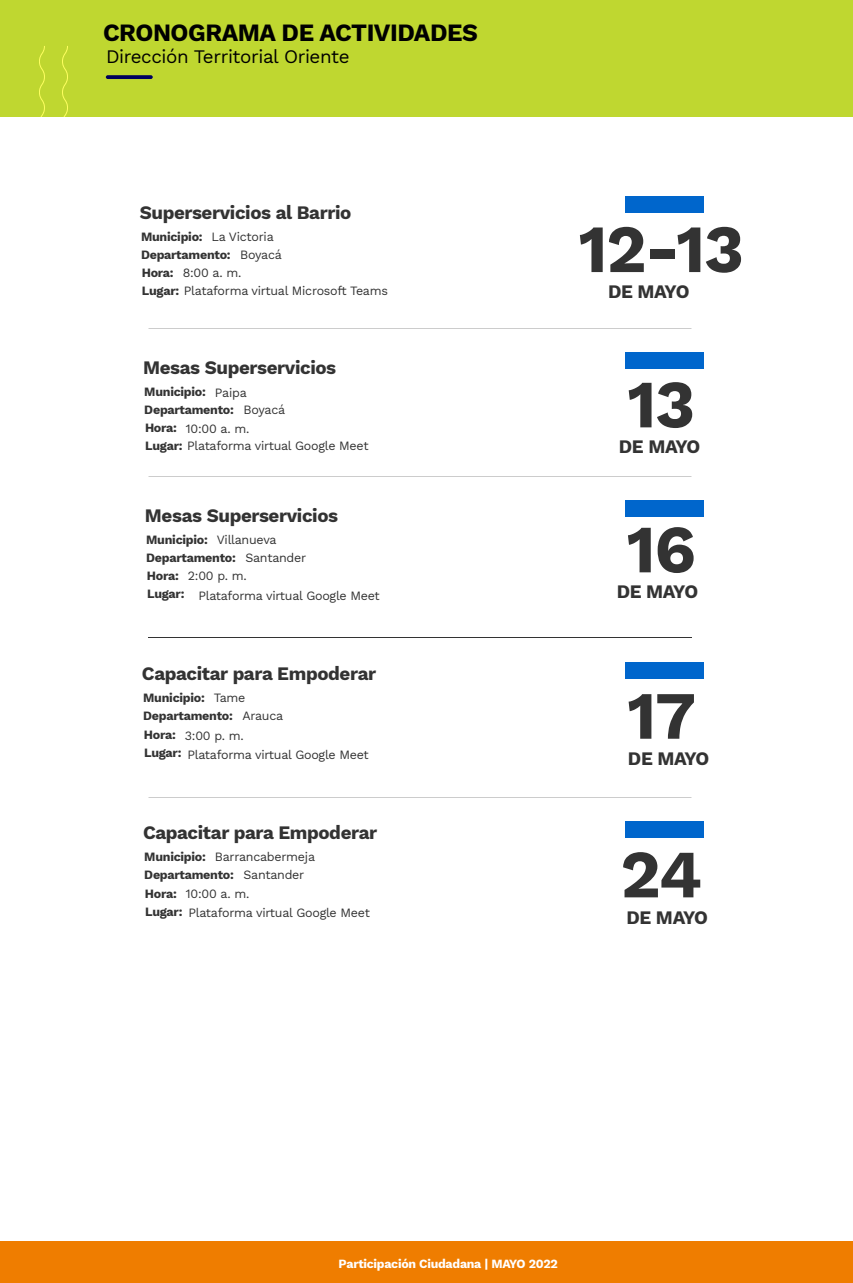
<style>
.page{position:relative;width:853px;height:1283px;background:#fff}
.page>*{position:absolute;margin:0;border:0;box-sizing:border-box;transform-origin:0 0}
.t1{font:700 67.5px "Work Sans";letter-spacing:-.02em;color:#333}
.t2{font:700 24.44px "Work Sans";letter-spacing:-.02em;color:#000}
.t3{font:18.81px "Work Sans";letter-spacing:-.02em;color:#000}
.t4{font:700 18.75px "Work Sans";letter-spacing:-.02em;color:#333}
.t5{font:12.5px "Work Sans";letter-spacing:-.02em;color:#333}
.t6{font:700 12.5px/18.2px "Work Sans";letter-spacing:-.02em;color:#333}
.t7{font:700 12.38px "Work Sans";letter-spacing:-.02em;color:#fff}
.s1{font-weight:400}
.s2{font-weight:700}
</style>
<div class="page">
<div style="left:0;top:1241px;width:853px;height:41px;background:#ef7d00"></div>
<div style="left:0;top:0;width:853px;height:117px;background:#bfd730"></div>
<svg style="left:62px;top:46px;width:6px;height:71px"></svg>
<svg style="left:39px;top:46px;width:6px;height:71px"></svg>
<svg style="left:106px;top:75px;width:47px;height:4px"></svg>
<div style="left:625px;top:352px;width:79px;height:16px;background:#06c"></div>
<div style="left:625px;top:197px;width:79px;height:16px;background:#06c"></div>
<div style="left:625px;top:499px;width:79px;height:17px;background:#06c"></div>
<div style="left:625px;top:662px;width:79px;height:17px;background:#06c"></div>
<div style="left:625px;top:821px;width:79px;height:17px;background:#06c"></div>
<h2 class="t2" style="left:103px;top:14px;width:376px">CRONOGRAMA DE ACTIVIDADES</h2>
<h3 class="t3" style="left:106px;top:42px;width:245px">Dirección Territorial Oriente</h3>
<h3 class="t4" style="left:140px;top:198px;width:213px">Superservicios al Barrio</h3>
<p class="t6" style="left:141px;top:227px;width:134px">Municipio: <span class="s1">La Victoria</span></p>
<p class="t6" style="left:141px;top:245px;width:142px">Departamento: <span class="s1">Boyacá</span></p>
<p class="t6" style="left:142px;top:263px;width:34px">Hora:</p>
<p class="t5" style="left:183px;top:263px;width:60px">8:00 a. m.</p>
<p class="t5" style="left:142px;top:281px;width:248px"><span class="s2">Lugar:</span> Plataforma virtual Microsoft Teams</p>
<h3 class="t4" style="left:143px;top:354px;width:195px">Mesas Superservicios</h3>
<p class="t6" style="left:144px;top:382px;width:104px">Municipio: <span class="s1">Paipa</span></p>
<p class="t6" style="left:144px;top:400px;width:142px">Departamento: <span class="s1">Boyacá</span></p>
<p class="t6" style="left:145px;top:418px;width:34px">Hora:</p>
<p class="t5" style="left:186px;top:419px;width:65px">10:00 a. m.</p>
<p class="t5" style="left:145px;top:436px;width:225px"><span class="s2">Lugar:</span> Plataforma virtual Google Meet</p>
<h1 class="t1" style="left:579px;top:198px;width:167px">12-13</h1>
<h3 class="t4" style="left:608px;top:277px;width:83px">DE MAYO</h3>
<h1 class="t1" style="left:627px;top:353px;width:69px">13</h1>
<h3 class="t4" style="left:619px;top:432px;width:83px">DE MAYO</h3>
<h3 class="t4" style="left:145px;top:501px;width:195px">Mesas Superservicios</h3>
<p class="t6" style="left:146px;top:530px;width:132px">Municipio: <span class="s1">Villanueva</span></p>
<h1 class="t1" style="left:627px;top:498px;width:71px">16</h1>
<p class="t6" style="left:146px;top:548px;width:162px">Departamento: <span class="s1">Santander</span></p>
<p class="t6" style="left:147px;top:566px;width:39px">Hora:<br>Lugar:</p>
<p class="t5" style="left:188px;top:566px;width:60px">2:00 p. m.</p>
<h3 class="t4" style="left:617px;top:577px;width:83px">DE MAYO</h3>
<p class="t5" style="left:198px;top:586px;width:183px">Plataforma virtual Google Meet</p>
<h3 class="t4" style="left:142px;top:659px;width:236px">Capacitar para Empoderar</h3>
<p class="t6" style="left:143px;top:688px;width:104px">Municipio: <span class="s1">Tame</span></p>
<p class="t6" style="left:143px;top:706px;width:142px">Departamento: <span class="s1">Arauca</span></p>
<p class="t6" style="left:144px;top:725px;width:39px">Hora:<br>Lugar:</p>
<p class="t5" style="left:185px;top:726px;width:60px">3:00 p. m.</p>
<p class="t5" style="left:187px;top:745px;width:183px">Plataforma virtual Google Meet</p>
<h3 class="t4" style="left:143px;top:818px;width:236px">Capacitar para Empoderar</h3>
<p class="t5" style="left:144px;top:847px;width:172px"><span class="s2">Municipio:</span> Barrancabermeja</p>
<p class="t6" style="left:144px;top:864px;width:162px">Departamento: <span class="s1">Santander</span></p>
<p class="t6" style="left:145px;top:883px;width:39px">Hora:<br>Lugar:</p>
<p class="t5" style="left:186px;top:884px;width:65px">10:00 a. m.</p>
<p class="t5" style="left:188px;top:903px;width:183px">Plataforma virtual Google Meet</p>
<h1 class="t1" style="left:627px;top:664px;width:70px">17</h1>
<h3 class="t4" style="left:628px;top:744px;width:83px">DE MAYO</h3>
<h1 class="t1" style="left:620px;top:823px;width:83px">24</h1>
<h3 class="t4" style="left:626px;top:903px;width:83px">DE MAYO</h3>
<p class="t7" style="left:339px;top:1254px;width:221px">Participación Ciudadana | MAYO 2022</p>
</div>
